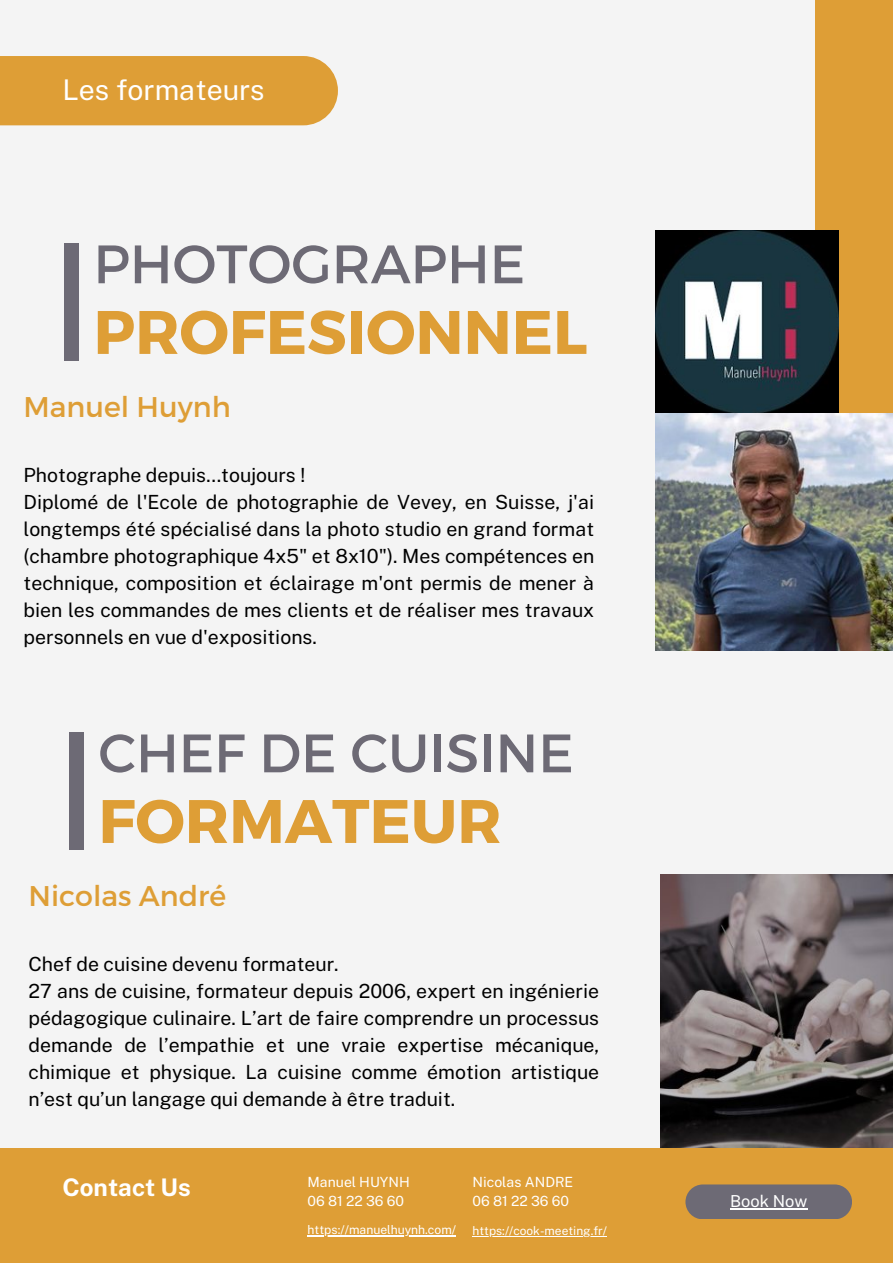
<style>
.page{position:relative;width:893px;height:1264px;background:#fff}
.page>*{position:absolute;margin:0;border:0;box-sizing:border-box;transform-origin:0 0}
.t1{font:700 61.2px "Montserrat";color:#de9e36}
.t2{font:54px "Montserrat";color:#6d6a75}
.t3{font:28.5px "Montserrat";color:#de9e36}
.t4{font:28.5px "Public Sans";color:#fff}
.t5{font:700 24.3px "Public Sans";color:#fff}
.t6{font:19.5px/27px "Public Sans";color:#000;text-align:justify}
.t7{font:16.5px "Public Sans";color:#fff}
.t8{font:14.1px "Public Sans";color:#fff}
.t9{font:12.15px "Public Sans";color:#fff}
.t10{font:12px "Public Sans";color:#fff}
</style>
<div class="page">
<div style="left:0;top:0;width:892px;height:1262px;background:#f4f4f4"></div>
<div style="left:815px;top:0;width:77px;height:413px;background:#de9e36"></div>
<div style="left:0;top:56px;width:338px;height:69px;background:#de9e36"></div>
<img style="left:655px;top:230px;width:183px;height:183px">
<img style="left:655px;top:413px;width:237px;height:237px">
<div style="left:64px;top:243px;width:14px;height:117px;background:#6d6a75"></div>
<div style="left:69px;top:732px;width:14px;height:117px;background:#6d6a75"></div>
<img style="left:660px;top:874px;width:232px;height:273px">
<div style="left:0;top:1148px;width:892px;height:114px;background:#de9e36"></div>
<hr style="left:472px;top:1235px;width:135px;height:1px;background:#fff">
<div style="left:685px;top:1184px;width:167px;height:35px;background:#6d6a75;border-radius:17px"></div>
<hr style="left:730px;top:1208px;width:77px;height:1px;background:#fff">
<hr style="left:307px;top:1235px;width:149px;height:1px;background:#fff">
<p class="t4" style="left:62px;top:73px;width:204px">Les formateurs</p>
<p class="t2" style="left:93px;top:229px;width:433px">PHOTOGRAPHE</p>
<p class="t1" style="left:93px;top:292px;width:495px">PROFESIONNEL</p>
<p class="t3" style="left:24px;top:388px;width:209px">Manuel Huynh</p>
<p class="t6" style="left:24px;top:461px;width:283px">Photographe depuis…toujours !</p>
<p class="t6" style="left:24px;top:488px;width:572px">Diplomé de l'Ecole de photographie de Vevey, en Suisse, j'ai longtemps été spécialisé dans la photo studio en grand format (chambre photographique 4x5" et 8x10"). Mes compétences en technique, composition et éclairage m'ont permis de mener à bien les commandes de mes clients et de réaliser mes travaux personnels en vue d'expositions.</p>
<p class="t2" style="left:98px;top:718px;width:477px">CHEF DE CUISINE</p>
<p class="t1" style="left:98px;top:781px;width:404px">FORMATEUR</p>
<p class="t3" style="left:28px;top:876px;width:199px">Nicolas André</p>
<p class="t6" style="left:28px;top:950px;width:311px">Chef de cuisine devenu formateur.</p>
<p class="t6" style="left:28px;top:977px;width:572px">27 ans de cuisine, formateur depuis 2006, expert en ingénierie pédagogique culinaire. L’art de faire comprendre un processus demande de l’empathie et une vraie expertise mécanique, chimique et physique. La cuisine comme émotion artistique n’est qu’un langage qui demande à être traduit.</p>
<p class="t5" style="left:62px;top:1172px;width:130px">Contact Us</p>
<p class="t8" style="left:307px;top:1173px;width:104px">Manuel HUYNH</p>
<p class="t8" style="left:307px;top:1192px;width:98px">06 81 22 36 60</p>
<p class="t7" style="left:730px;top:1191px;width:79px">Book Now</p>
<p class="t9" style="left:307px;top:1222px;width:150px">https://manuelhuynh.com/</p>
<p class="t8" style="left:472px;top:1173px;width:102px">Nicolas ANDRE</p>
<p class="t8" style="left:472px;top:1192px;width:98px">06 81 22 36 60</p>
<p class="t10" style="left:472px;top:1223px;width:136px">https://cook-meeting.fr/</p>
</div>
